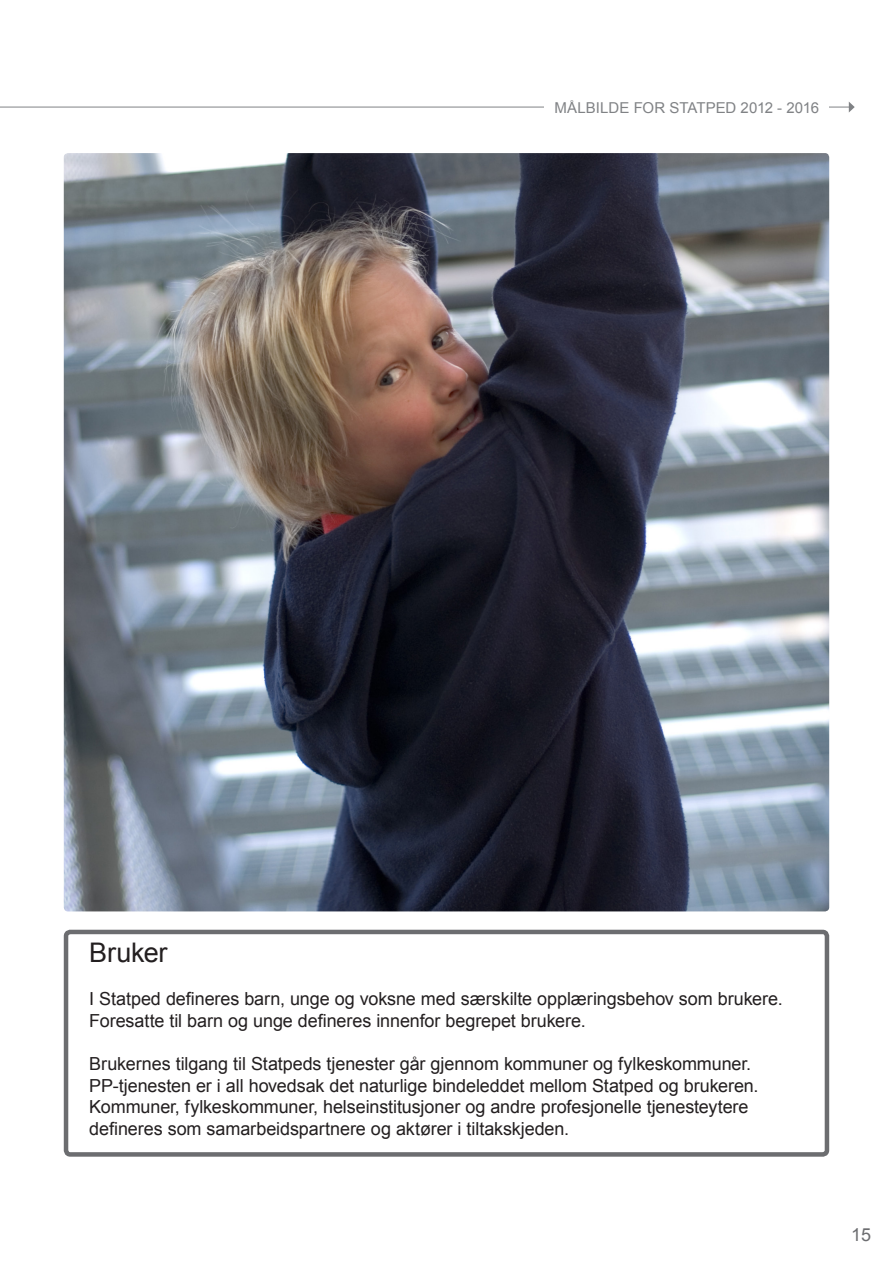
<style>
.page{position:relative;width:893px;height:1263px;background:#fff}
.page>*{position:absolute;margin:0;border:0;box-sizing:border-box;transform-origin:0 0}
.Overskrift{font:27px "Arial";letter-spacing:-.005em;color:#231f20}
.Brødtekst{font:18px/21.6px "Arial";letter-spacing:-.005em;color:#231f20}
.t1{font:18px "Arial";color:#6c6d70}
.t2{font:15px "Arial";color:#808285}
</style>
<div class="page">
<hr style="left:0;top:107px;width:850px;height:1px;background:#808285">
<svg style="left:849px;top:102px;width:6px;height:10px"></svg>
<div style="left:544px;top:102px;width:285px;height:11px;background:#fff"></div>
<img style="left:64px;top:153px;width:765px;height:758px">
<div style="left:64px;top:930px;width:765px;height:227px;border:4px solid #6c6d70;border-radius:4px"></div>
<p class="t2" style="left:554px;top:97px;width:266px">MÅLBILDE FOR STATPED 2012 - 2016</p>
<p class="Overskrift" style="left:89px;top:935px;width:80px">Bruker</p>
<p class="Brødtekst" style="left:89px;top:988px;width:695px">I Statped defineres barn, unge og voksne med særskilte opplæringsbehov som brukere.</p>
<p class="Brødtekst" style="left:89px;top:1010px;width:498px">Foresatte til barn og unge defineres innenfor begrepet brukere.</p>
<p class="Brødtekst" style="left:89px;top:1053px;width:671px">Brukernes tilgang til Statpeds tjenester går gjennom kommuner og fylkeskommuner.<br>PP-tjenesten er i all hovedsak det naturlige bindeleddet mellom Statped og brukeren.</p>
<p class="Brødtekst" style="left:89px;top:1096px;width:661px">Kommuner, fylkeskommuner, helseinstitusjoner og andre profesjonelle tjenesteytere</p>
<p class="Brødtekst" style="left:89px;top:1118px;width:481px">defineres som samarbeidspartnere og aktører i tiltakskjeden.</p>
<p class="t1" style="left:851px;top:1223px;width:22px">15</p>
</div>
